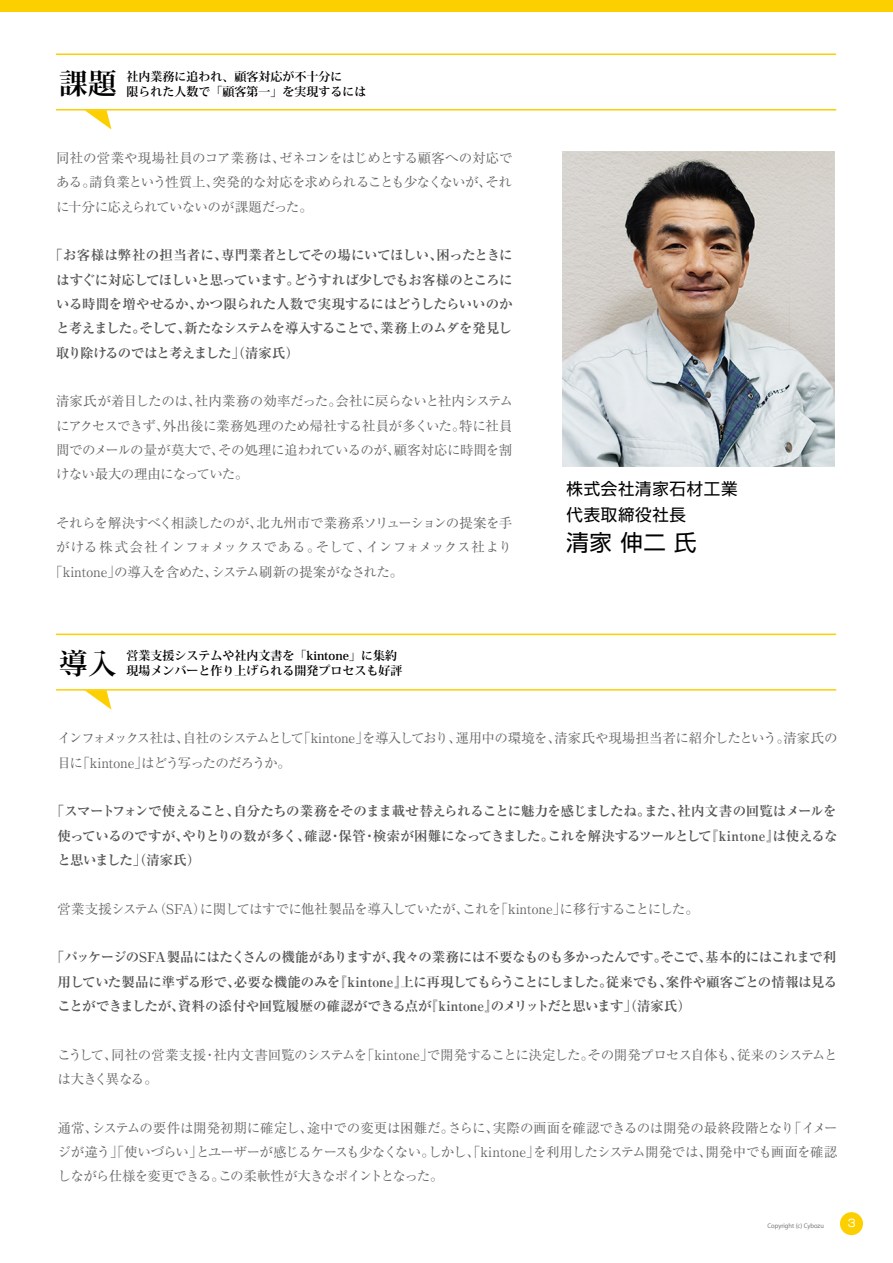
<style>
.page{position:relative;width:893px;height:1263px;background:#fff}
.page>*{position:absolute;margin:0;border:0;box-sizing:border-box;transform-origin:0 0}
.t1{font:700 28.5px "Koz Min Pr 6 N";color:#000}
.t2{font:22.5px "Shin Go";color:#000}
.t3{font:16.5px/25.3px "Shin Go";letter-spacing:.04em;color:#000}
.t4{font:13.5px/24.3px "Ryumin";letter-spacing:-.04em;color:#666;text-align:justify}
.t5{font:700 13.5px/24.3px "Ryumin";letter-spacing:-.045em;color:#555;text-align:justify}
.t6{font:13.5px "Ryumin";letter-spacing:-.015em;color:#666}
.t7{font:700 12px/15px "Koz Min Pr 6 N";color:#000}
.t8{font:10.5px "Shin Go";color:#fff}
.t9{font:6px "Koz Go Pr 6 N";color:#666}
</style>
<div class="page">
<div style="left:0;top:0;width:893px;height:11px;background:#fccf00"></div>
<hr style="left:56px;top:53px;width:780px;height:2px;background:#fccf00">
<hr style="left:56px;top:109px;width:780px;height:2px;background:#fccf00">
<svg style="left:84px;top:110px;width:27px;height:19px"></svg>
<div style="left:840px;top:1212px;width:23px;height:23px;background:#fccf00;border-radius:50%"></div>
<hr style="left:56px;top:634px;width:780px;height:1px;background:#fccf00">
<hr style="left:56px;top:689px;width:780px;height:2px;background:#fccf00">
<svg style="left:84px;top:690px;width:27px;height:20px"></svg>
<img style="left:563px;top:152px;width:271px;height:315px">
<h1 class="t1" style="left:59px;top:68px;width:59px">課題</h1>
<p class="t7" style="left:126px;top:70px;width:241px">社内業務に追われ、顧客対応が不十分に<br>限られた人数で「顧客第一」を実現するには</p>
<p class="t4" style="left:56px;top:146px;width:458px">同社の営業や現場社員のコア業務は、ゼネコンをはじめとする顧客への対応である。請負業という性質上、突発的な対応を求められることも少なくないが、それに十分に応えられていないのが課題だった。</p>
<p class="t5" style="left:56px;top:243px;width:458px;text-indent:-7px">「お客様は弊社の担当者に、専門業者としてその場にいてほしい、困ったときにはすぐに対応してほしいと思っています。どうすれば少しでもお客様のところにいる時間を増やせるか、かつ限られた人数で実現するにはどうしたらいいのかと考えました。そして、新たなシステムを導入することで、業務上のムダを発見し取り除けるのではと考えました」（清家氏）</p>
<p class="t4" style="left:56px;top:389px;width:459px">清家氏が着目したのは、社内業務の効率だった。会社に戻らないと社内システムにアクセスできず、外出後に業務処理のため帰社する社員が多くいた。特に社員間でのメールの量が莫大で、その処理に追われているのが、顧客対応に時間を割けない最大の理由になっていた。</p>
<p class="t4" style="left:56px;top:511px;width:458px">それらを解決すべく相談したのが、北九州市で業務系ソリューションの提案を手</p>
<p class="t6" style="left:56px;top:539px;width:457px">がける株式会社インフォメックスである。そして、インフォメックス社より</p>
<p class="t4" style="left:49px;top:559px;width:356px">「kintone」の導入を含めた、システム刷新の提案がなされた。</p>
<h1 class="t1" style="left:59px;top:648px;width:59px">導入</h1>
<p class="t7" style="left:126px;top:648px;width:277px">営業支援システムや社内文書を「kintone」に集約現場メンバーと作り上げられる開発プロセスも好評</p>
<p class="t3" style="left:567px;top:475px;width:172px">株式会社清家石材工業代表取締役社長</p>
<h2 class="t2" style="left:567px;top:528px;width:132px">清家 伸二 氏</h2>
<p class="t4" style="left:58px;top:726px;width:781px">インフォメックス社は、自社のシステムとして「kintone」を導入しており、運用中の環境を、清家氏や現場担当者に紹介したという。清家氏の目に「kintone」はどう写ったのだろうか。</p>
<p class="t5" style="left:58px;top:799px;width:782px;text-indent:-7px">「スマートフォンで使えること、自分たちの業務をそのまま載せ替えられることに魅力を感じましたね。また、社内文書の回覧はメールを使っているのですが、やりとりの数が多く、確認・保管・検索が困難になってきました。これを解決するツールとして『kintone』は使えるなと思いました」（清家氏）</p>
<p class="t4" style="left:58px;top:896px;width:643px">営業支援システム（SFA）に関してはすでに他社製品を導入していたが、これを「kintone」に移行することにした。</p>
<p class="t5" style="left:58px;top:945px;width:781px;text-indent:-7px">「パッケージのSFA製品にはたくさんの機能がありますが、我々の業務には不要なものも多かったんです。そこで、基本的にはこれまで利用していた製品に準ずる形で、必要な機能のみを『kintone』上に再現してもらうことにしました。従来でも、案件や顧客ごとの情報は見ることができましたが、資料の添付や回覧履歴の確認ができる点が『kintone』のメリットだと思います」（清家氏）</p>
<p class="t4" style="left:58px;top:1042px;width:782px">こうして、同社の営業支援・社内文書回覧のシステムを「kintone」で開発することに決定した。その開発プロセス自体も、従来のシステムとは大きく異なる。</p>
<p class="t4" style="left:58px;top:1115px;width:782px">通常、システムの要件は開発初期に確定し、途中での変更は困難だ。さらに、実際の画面を確認できるのは開発の最終段階となり「イメージが違う」「使いづらい」とユーザーが感じるケースも少なくない。しかし、「kintone」を利用したシステム開発では、開発中でも画面を確認しながら仕様を変更できる。この柔軟性が大きなポイントとなった。</p>
<p class="t9" style="left:767px;top:1223px;width:58px">Copyright (c) Cybozu</p>
<p class="t8" style="left:848px;top:1216px;width:9px">3</p>
</div>
